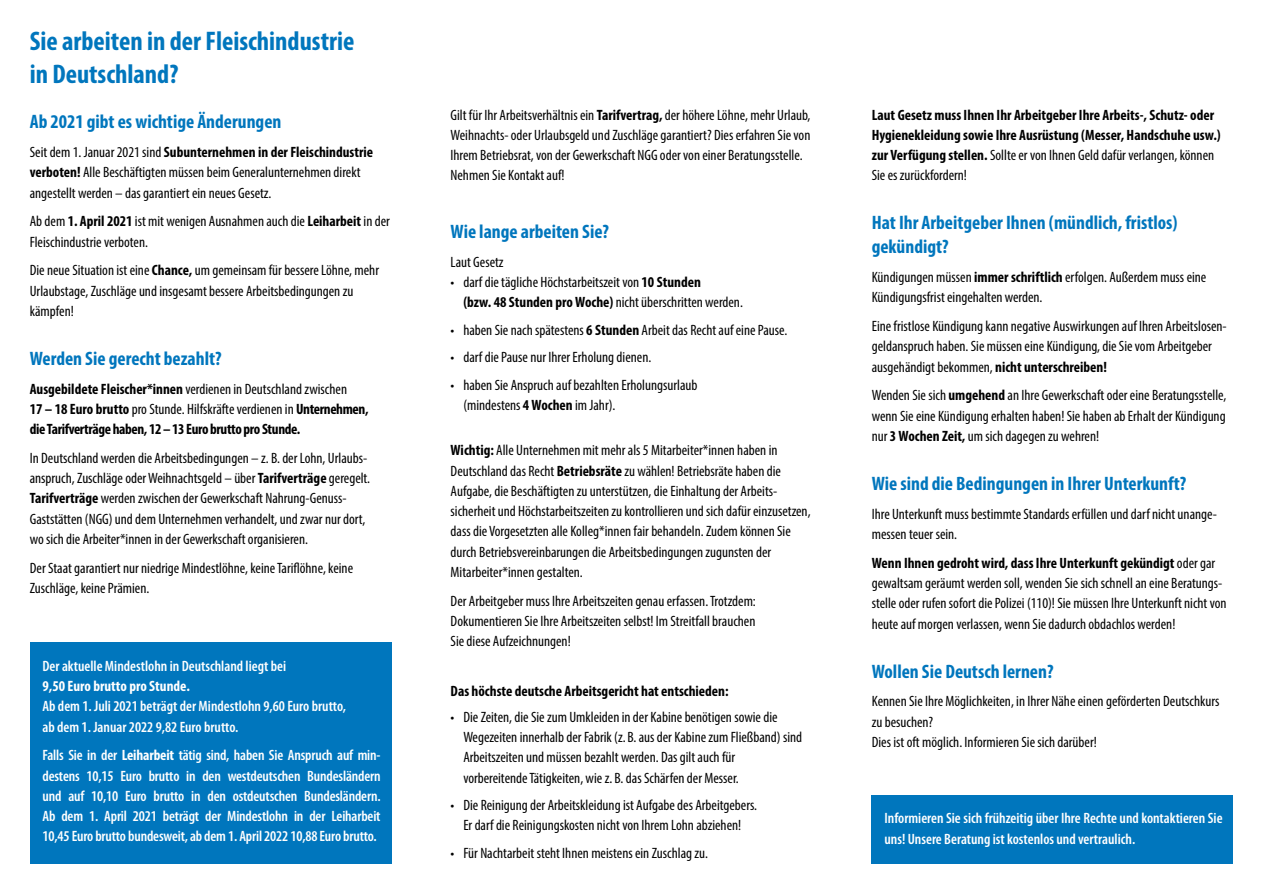
<style>
.page{position:relative;width:1263px;height:893px;background:#fff}
.page>*{position:absolute;margin:0;border:0;box-sizing:border-box;transform-origin:0 0}
.t1{font:700 condensed 27px/33px "Myriad Pro";color:#0076bd}
.t2{font:700 condensed 19.5px/24px "Myriad Pro";color:#0076bd}
.t3{font:condensed 15px/20.2px "Myriad Pro";color:#000}
.t4{font:600 condensed 15px/20.2px "Myriad Pro";color:#fff}
.t5{font:700 condensed 15px/20.2px "Myriad Pro";color:#000}
.t6{font:700 condensed 15px/20.2px "Myriad Pro";letter-spacing:-.025em;color:#000}
.t7{font:700 condensed 15px "Myriad Pro";color:#fff}
.s1{font-weight:700}
.s2{font-weight:400}
</style>
<div class="page">
<div style="left:30px;top:642px;width:361px;height:222px;background:#0076bd"></div>
<div style="left:872px;top:795px;width:361px;height:68px;background:#0076bd"></div>
<h1 class="t1" style="left:30px;top:24px;width:326px">Sie arbeiten in der Fleischindustrie in Deutschland?</h1>
<h2 class="t2" style="left:30px;top:109px;width:253px">Ab 2021 gibt es wichtige Änderungen</h2>
<p class="t3" style="left:30px;top:142px;width:345px">Seit dem 1. Januar 2021 sind <span class="s1">Subunternehmen in der Fleischindustrie verboten!</span> Alle Beschäftigten müssen beim Generalunternehmen direkt angestellt werden – das garantiert ein neues Gesetz.</p>
<p class="t3" style="left:30px;top:211px;width:362px">Ab dem <span class="s1">1. April 2021</span> ist mit wenigen Ausnahmen auch die <span class="s1">Leiharbeit</span> in der<br>Fleischindustrie verboten.</p>
<p class="t3" style="left:30px;top:260px;width:351px">Die neue Situation ist eine <span class="s1">Chance,</span> um gemeinsam für bessere Löhne, mehr<br>Urlaubstage, Zuschläge und insgesamt bessere Arbeitsbedingungen zu kämpfen!</p>
<h2 class="t2" style="left:30px;top:346px;width:193px">Werden Sie gerecht bezahlt?</h2>
<p class="t6" style="left:30px;top:378px;width:340px">Ausgebildete Fleischer*innen <span class="s2">verdienen in Deutschland zwischen<br></span>17 – 18 Euro brutto <span class="s2">pro Stunde. Hilfskräfte verdienen in</span> Unternehmen, die Tarifverträge haben, 12 – 13 Euro brutto pro Stunde.</p>
<p class="t3" style="left:30px;top:448px;width:342px">In Deutschland werden die Arbeitsbedingungen – z. B. der Lohn, Urlaubs&shy;anspruch, Zuschläge oder Weihnachtsgeld – über <span class="s1">Tarifverträge</span> geregelt.<br><span class="s1">Tarifverträge</span> werden zwischen der Gewerkschaft Nahrung-Genuss-Gaststätten (NGG) und dem Unternehmen verhandelt, und zwar nur dort, wo sich die Arbeiter*innen in der Gewerkschaft organisieren.</p>
<p class="t3" style="left:30px;top:557px;width:325px">Der Staat garantiert nur niedrige Mindestlöhne, keine Tariflöhne, keine<br>Zuschläge, keine Prämien.</p>
<p class="t4" style="left:43px;top:655px;width:245px">Der aktuelle Mindestlohn in Deutschland liegt bei</p>
<p class="t7" style="left:43px;top:677px;width:149px">9,50 Euro brutto pro Stunde.</p>
<p class="t4" style="left:43px;top:696px;width:305px">Ab dem 1. Juli 2021 beträgt der Mindestlohn 9,60 Euro brutto, ab dem 1. Januar 2022 9,82 Euro brutto.</p>
<p class="t4" style="left:43px;top:745px;width:340px;text-align:justify">Falls Sie in der <span class="s1">Leiharbeit</span> tätig sind, haben Sie Anspruch auf min&shy;destens 10,15 Euro brutto in den westdeutschen Bundesländern und auf 10,10 Euro brutto in den ostdeutschen Bundesländern.<br>Ab dem 1. April 2021 beträgt der Mindestlohn in der Leiharbeit 10,45 Euro brutto bundesweit, ab dem 1. April 2022 10,88 Euro brutto.</p>
<p class="t3" style="left:451px;top:104px;width:361px">Gilt für Ihr Arbeitsverhältnis ein <span class="s1">Tarifvertrag,</span> der höhere Löhne, mehr Urlaub, Weihnachts- oder Urlaubsgeld und Zuschläge garantiert? Dies erfahren Sie von Ihrem Betriebsrat, von der Gewerkschaft NGG oder von einer Beratungsstelle.<br>Nehmen Sie Kontakt auf!</p>
<h2 class="t2" style="left:451px;top:219px;width:160px">Wie lange arbeiten Sie?</h2>
<p class="t3" style="left:451px;top:251px;width:55px">Laut Gesetz</p>
<p class="t3" style="left:463px;top:272px;width:281px;text-indent:-13px">• darf die tägliche Höchstarbeitszeit von <span class="s1">10 Stunden<br>(bzw. 48 Stunden pro Woche)</span> nicht überschritten werden.</p>
<p class="t3" style="left:451px;top:319px;width:338px">• haben Sie nach spätestens <span class="s1">6 Stunden</span> Arbeit das Recht auf eine Pause.</p>
<p class="t3" style="left:451px;top:347px;width:202px">• darf die Pause nur Ihrer Erholung dienen.</p>
<p class="t3" style="left:463px;top:374px;width:236px;text-indent:-13px">• haben Sie Anspruch auf bezahlten Erholungsurlaub (mindestens <span class="s1">4 Wochen</span> im Jahr).</p>
<p class="t3" style="left:451px;top:440px;width:362px"><span class="s1">Wichtig:</span> Alle Unternehmen mit mehr als 5 Mitarbeiter*innen haben in Deutschland das Recht <span class="s1">Betriebsräte</span> zu wählen! Betriebsräte haben die Aufgabe, die Beschäftigten zu unterstützen, die Einhaltung der Arbeits&shy;sicherheit und Höchstarbeitszeiten zu kontrollieren und sich dafür einzusetzen, dass die Vorgesetzten alle Kolleg*innen fair behandeln. Zudem können Sie durch Betriebsvereinbarungen die Arbeitsbedingungen zugunsten der Mitarbeiter*innen gestalten.</p>
<p class="t3" style="left:451px;top:590px;width:307px;text-align:justify">Der Arbeitgeber muss Ihre Arbeitszeiten genau erfassen. Trotzdem:<br>Dokumentieren Sie Ihre Arbeitszeiten selbst! Im Streitfall brauchen Sie diese Aufzeichnungen!</p>
<p class="t5" style="left:451px;top:680px;width:280px">Das höchste deutsche Arbeitsgericht hat entschieden:</p>
<p class="t3" style="left:463px;top:707px;width:340px;text-indent:-13px">• Die Zeiten, die Sie zum Umkleiden in der Kabine benötigen sowie die Wegezeiten innerhalb der Fabrik (z. B. aus der Kabine zum Fließband) sind Arbeitszeiten und müssen bezahlt werden. Das gilt auch für vorbereitende Tätigkeiten, wie z. B. das Schärfen der Messer.</p>
<p class="t3" style="left:451px;top:795px;width:308px;text-align:center">• Die Reinigung der Arbeitskleidung ist Aufgabe des Arbeitgebers.<br>Er darf die Reinigungskosten nicht von Ihrem Lohn abziehen!</p>
<p class="t3" style="left:451px;top:843px;width:259px">• Für Nachtarbeit steht Ihnen meistens ein Zuschlag zu.</p>
<p class="t5" style="left:872px;top:104px;width:350px">Laut Gesetz muss Ihnen Ihr Arbeitgeber Ihre Arbeits-, Schutz- oder Hygienekleidung sowie Ihre Ausrüstung (Messer, Handschuhe usw.) zur Verfügung stellen. <span class="s2">Sollte er von Ihnen Geld dafür verlangen, können Sie es zurückfordern!</span></p>
<h2 class="t2" style="left:872px;top:211px;width:307px">Hat Ihr Arbeitgeber Ihnen (mündlich, fristlos) gekündigt?</h2>
<p class="t3" style="left:872px;top:267px;width:336px">Kündigungen müssen <span class="s1">immer schriftlich</span> erfolgen. Außerdem muss eine<br>Kündigungsfrist eingehalten werden.</p>
<p class="t3" style="left:872px;top:316px;width:356px">Eine fristlose Kündigung kann negative Auswirkungen auf Ihren Arbeitslosen&shy;geldanspruch haben. Sie müssen eine Kündigung, die Sie vom Arbeitgeber ausgehändigt bekommen, <span class="s1">nicht unterschreiben!</span></p>
<p class="t3" style="left:872px;top:385px;width:356px;text-align:justify">Wenden Sie sich <span class="s1">umgehend</span> an Ihre Gewerkschaft oder eine Beratungsstelle, wenn Sie eine Kündigung erhalten haben! Sie haben ab Erhalt der Kündigung nur <span class="s1">3 Wochen Zeit,</span> um sich dagegen zu wehren!</p>
<h2 class="t2" style="left:872px;top:471px;width:316px">Wie sind die Bedingungen in Ihrer Unterkunft?</h2>
<p class="t3" style="left:872px;top:503px;width:347px">Ihre Unterkunft muss bestimmte Standards erfüllen und darf nicht unange&shy;messen teuer sein.</p>
<p class="t3" style="left:872px;top:552px;width:356px"><span class="s1">Wenn Ihnen gedroht wird, dass Ihre Unterkunft gekündigt</span> oder gar gewaltsam geräumt werden soll, wenden Sie sich schnell an eine Beratungs&shy;stelle oder rufen sofort die Polizei (110)! Sie müssen Ihre Unterkunft nicht von heute auf morgen verlassen, wenn Sie dadurch obdachlos werden!</p>
<h2 class="t2" style="left:872px;top:659px;width:183px">Wollen Sie Deutsch lernen?</h2>
<p class="t3" style="left:872px;top:691px;width:349px">Kennen Sie Ihre Möglichkeiten, in Ihrer Nähe einen geförderten Deutschkurs zu besuchen?<br>Dies ist oft möglich. Informieren Sie sich darüber!</p>
<p class="t4" style="left:884px;top:808px;width:340px">Informieren Sie sich frühzeitig über Ihre Rechte und kontaktieren Sie uns! Unsere Beratung ist kostenlos und vertraulich.</p>
</div>
